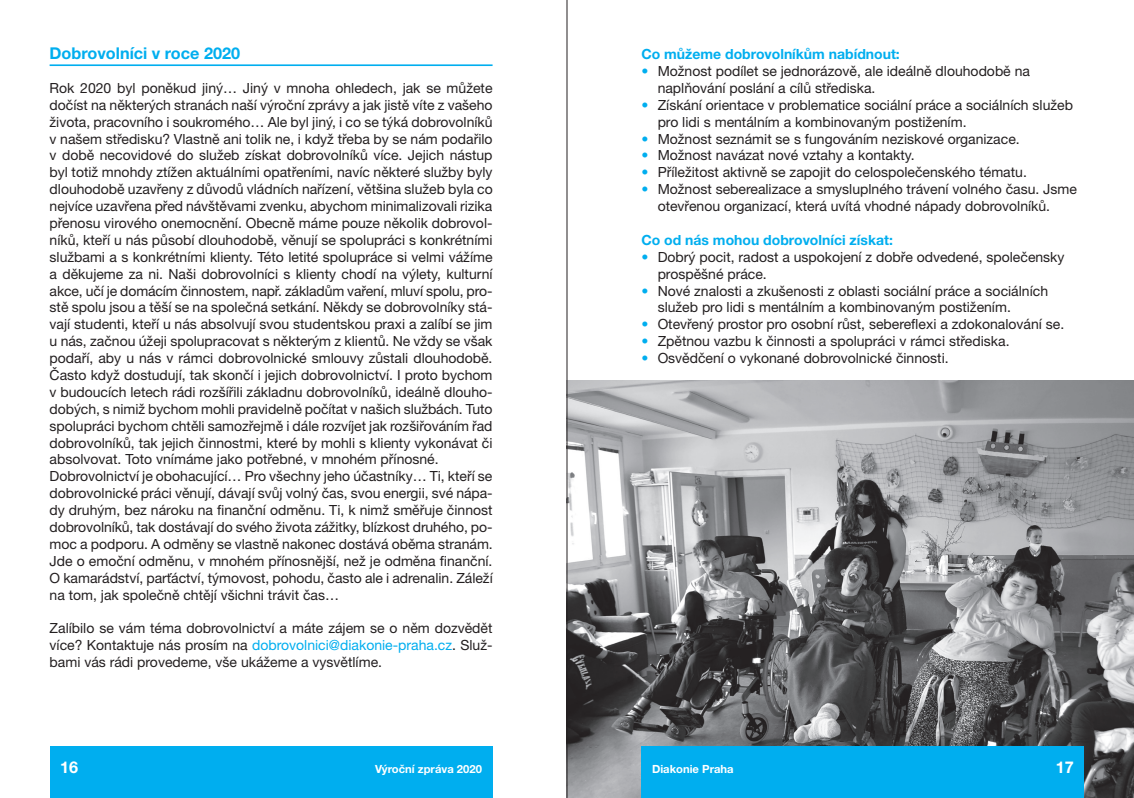
<style>
.page{position:relative;width:1134px;height:798px;background:#fff}
.page>*{position:absolute;margin:0;border:0;box-sizing:border-box;transform-origin:0 0}
.o_nas{font:700 16.25px "Helvetica Neue LT Pro";color:#00aeef}
.t1{font:700 16.25px "Helvetica Neue LT Pro";color:#fff}
.chleba{font:14px/16.9px "Helvetica Neue LT Pro";color:#231f20}
.chleba-2{font:700 14px "Helvetica Neue LT Pro";color:#00aeef}
.t2{font:700 11.25px "Helvetica Neue LT Pro";color:#fff}
.s1{color:#00aeef}
.s2{font-weight:700;color:#00aeef}
</style>
<div class="page">
<hr style="left:50px;top:64px;width:443px;height:2px;background:#00aeef">
<img style="left:568px;top:380px;width:566px;height:417px">
<hr style="left:567px;top:0;width:1px;height:797px;background:#231f20">
<div style="left:50px;top:746px;width:443px;height:51px;background:#00aeef"></div>
<div style="left:641px;top:746px;width:443px;height:51px;background:#00aeef"></div>
<p class="o_nas" style="left:50px;top:43px;width:192px">Dobrovolníci v roce 2020</p>
<p class="chleba" style="left:50px;top:79px;width:445px;text-align:justify">Rok 2020 byl poněkud jiný… Jiný v mnoha ohledech, jak se můžete dočíst na některých stranách naší výroční zprávy a jak jistě víte z vašeho života, pracovního i soukromého… Ale byl jiný, i co se týká dobrovolníků v našem středisku? Vlastně ani tolik ne, i když třeba by se nám podařilo v době necovidové do služeb získat dobrovolníků více. Jejich nástup byl totiž mnohdy ztížen aktuálními opatřeními, navíc některé služby byly dlouhodobě uzavřeny z důvodů vládních nařízení, většina služeb byla co nejvíce uzavřena před návštěvami zvenku, abychom minimalizovali rizika přenosu virového onemocnění. Obecně máme pouze několik dobrovol&shy;níků, kteří u nás působí dlouhodobě, věnují se spolupráci s konkrétními službami a s konkrétními klienty. Této letité spolupráce si velmi vážíme a děkujeme za ni. Naši dobrovolníci s klienty chodí na výlety, kulturní akce, učí je domácím činnostem, např. základům vaření, mluví spolu, pro&shy;stě spolu jsou a těší se na společná setkání. Někdy se dobrovolníky stá&shy;vají studenti, kteří u nás absolvují svou studentskou praxi a zalíbí se jim u nás, začnou úžeji spolupracovat s některým z klientů. Ne vždy se však podaří, aby u nás v rámci dobrovolnické smlouvy zůstali dlouhodobě.<br>Často když dostudují, tak skončí i jejich dobrovolnictví. I proto bychom v budoucích letech rádi rozšířili základnu dobrovolníků, ideálně dlouho&shy;dobých, s nimiž bychom mohli pravidelně počítat v našich službách. Tuto spolupráci bychom chtěli samozřejmě i dále rozvíjet jak rozšiřováním řad dobrovolníků, tak jejich činnostmi, které by mohli s klienty vykonávat či absolvovat. Toto vnímáme jako potřebné, v mnohém přínosné.</p>
<p class="chleba" style="left:50px;top:467px;width:445px;text-align:justify">Dobrovolnictví je obohacující… Pro všechny jeho účastníky… Ti, kteří se dobrovolnické práci věnují, dávají svůj volný čas, svou energii, své nápa&shy;dy druhým, bez nároku na finanční odměnu. Ti, k nimž směřuje činnost dobrovolníků, tak dostávají do svého života zážitky, blízkost druhého, po&shy;moc a podporu. A odměny se vlastně nakonec dostává oběma stranám.<br>Jde o emoční odměnu, v mnohém přínosnější, než je odměna finanční.<br>O kamarádství, parťáctví, týmovost, pohodu, často ale i adrenalin. Záleží na tom, jak společně chtějí všichni trávit čas…</p>
<p class="chleba" style="left:50px;top:619px;width:444px;text-align:justify">Zalíbilo se vám téma dobrovolnictví a máte zájem se o něm dozvědět více? Kontaktuje nás prosím na <span class="s1">dobrovolnici@diakonie-praha.cz</span>. Služ&shy;bami vás rádi provedeme, vše ukážeme a vysvětlíme.</p>
<p class="chleba-2" style="left:641px;top:45px;width:260px">Co můžeme dobrovolníkům nabídnout:</p>
<p class="chleba" style="left:658px;top:62px;width:374px;text-indent:-16px"><span class="s2">•</span> Možnost podílet se jednorázově, ale ideálně dlouhodobě na naplňování poslání a cílů střediska.</p>
<p class="chleba" style="left:658px;top:96px;width:417px;text-indent:-16px"><span class="s2">•</span> Získání orientace v problematice sociální práce a sociálních služeb pro lidi s mentálním a kombinovaným postižením.</p>
<p class="chleba" style="left:641px;top:130px;width:380px"><span class="s2">•</span> Možnost seznámit se s fungováním neziskové organizace.</p>
<p class="chleba" style="left:641px;top:147px;width:275px"><span class="s2">•</span> Možnost navázat nové vztahy a kontakty.</p>
<p class="chleba" style="left:641px;top:163px;width:387px"><span class="s2">•</span> Příležitost aktivně se zapojit do celospolečenského tématu.</p>
<p class="chleba" style="left:658px;top:180px;width:421px;text-indent:-16px"><span class="s2">•</span> Možnost seberealizace a smysluplného trávení volného času. Jsme otevřenou organizací, která uvítá vhodné nápady dobrovolníků.</p>
<p class="chleba-2" style="left:641px;top:231px;width:253px">Co od nás mohou dobrovolníci získat:</p>
<p class="chleba" style="left:658px;top:248px;width:408px;text-indent:-16px"><span class="s2">•</span> Dobrý pocit, radost a uspokojení z dobře odvedené, společensky prospěšné práce.</p>
<p class="chleba" style="left:658px;top:282px;width:392px;text-indent:-16px"><span class="s2">•</span> Nové znalosti a zkušenosti z oblasti sociální práce a sociálních služeb pro lidi s mentálním a kombinovaným postižením.</p>
<p class="chleba" style="left:641px;top:315px;width:424px"><span class="s2">•</span> Otevřený prostor pro osobní růst, sebereflexi a zdokonalování se.</p>
<p class="chleba" style="left:641px;top:332px;width:370px"><span class="s2">•</span> Zpětnou vazbu k činnosti a spolupráci v rámci střediska.</p>
<p class="chleba" style="left:641px;top:349px;width:309px"><span class="s2">•</span> Osvědčení o vykonané dobrovolnické činnosti.</p>
<p class="t1" style="left:60px;top:757px;width:20px">16</p>
<p class="t2" style="left:375px;top:761px;width:108px">Výroční zpráva 2020</p>
<p class="t2" style="left:652px;top:761px;width:83px">Diakonie Praha</p>
<p class="t1" style="left:1056px;top:757px;width:20px">17</p>
</div>
